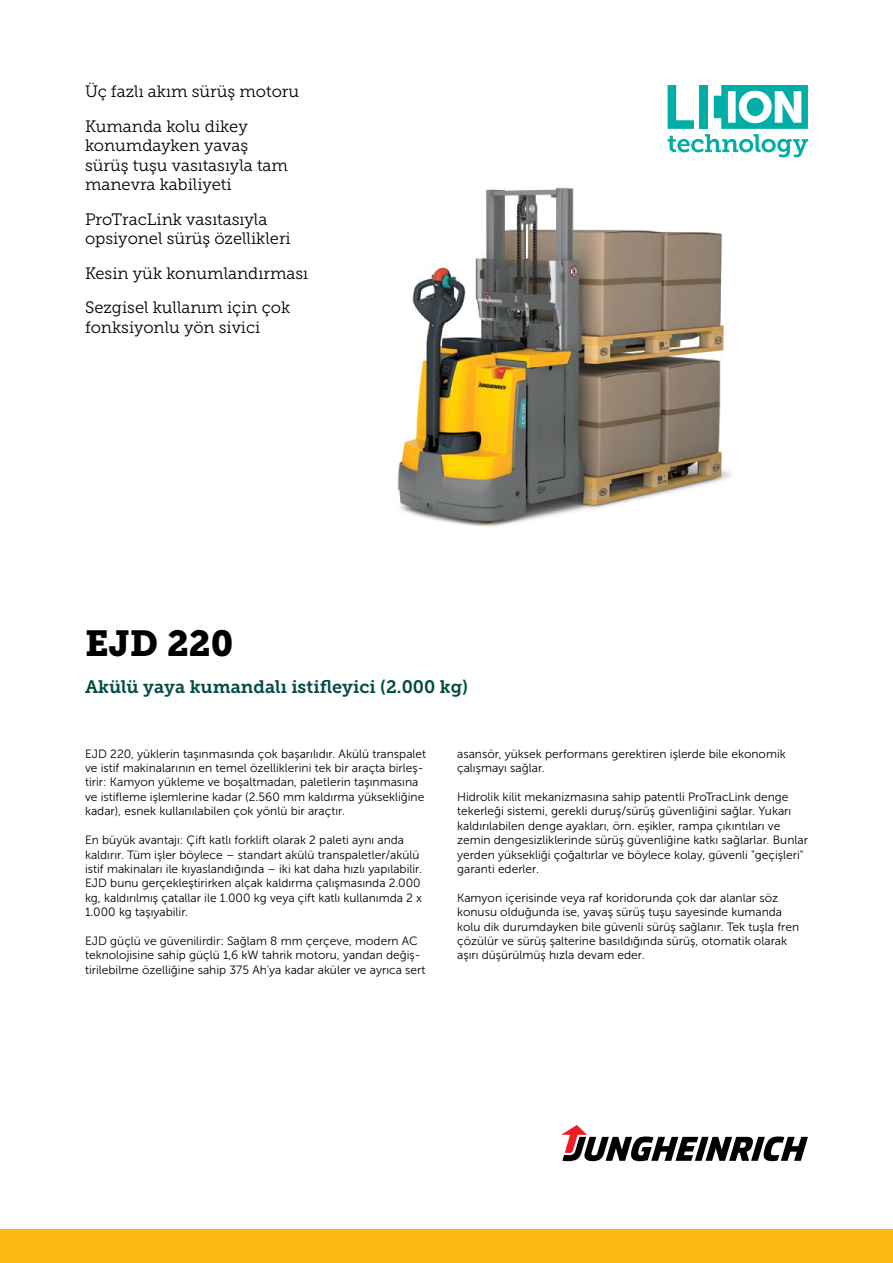
<style>
.page{position:relative;width:893px;height:1263px;background:#fff}
.page>*{position:absolute;margin:0;border:0;box-sizing:border-box;transform-origin:0 0}
.t1{font:36px "Museo JH Slab 900";color:#000}
.t2{font:18px "Museo JH Slab 700";color:#004b41}
.t3{font:16.5px/19.5px "Museo JH Slab 300";color:#000}
.t4{font:12px/14.4px "Museo JH Sans 300";color:#000}
</style>
<div class="page">
<div style="left:0;top:1229px;width:893px;height:34px;background:#fdb913"></div>
<svg style="left:561px;top:1125px;width:247px;height:36px"></svg>
<img style="left:397px;top:85px;width:402px;height:442px">
<svg style="left:668px;top:85px;width:140px;height:72px"></svg>
<h3 class="t3" style="left:85px;top:75px;width:216px;line-height:34.3px">Üç fazlı akım sürüş motoru<br>Kumanda kolu dikey</h3>
<h3 class="t3" style="left:85px;top:136px;width:204px">konumdayken yavaş sürüş tuşu vasıtasıyla tam manevra kabiliyeti</h3>
<h3 class="t3" style="left:85px;top:209px;width:207px">ProTracLink vasıtasıyla opsiyonel sürüş özellikleri</h3>
<h3 class="t3" style="left:85px;top:256px;width:225px;line-height:34.3px">Kesin yük konumlandırması<br>Sezgisel kullanım için çok</h3>
<h3 class="t3" style="left:85px;top:317px;width:177px">fonksiyonlu yön sivici</h3>
<h1 class="t1" style="left:85px;top:623px;width:150px">EJD 220</h1>
<h2 class="t2" style="left:85px;top:677px;width:385px">Akülü yaya kumandalı istifleyici (2.000 kg)</h2>
<p class="t4" style="left:85px;top:746px;width:343px">EJD 220, yüklerin taşınmasında çok başarılıdır. Akülü transpalet ve istif makinalarının en temel özelliklerini tek bir araçta birleş&shy;tirir: Kamyon yükleme ve boşaltmadan, paletlerin taşınmasına ve istifleme işlemlerine kadar (2.560 mm kaldırma yüksekliğine kadar), esnek kullanılabilen çok yönlü bir araçtır.</p>
<p class="t4" style="left:85px;top:833px;width:339px">En büyük avantajı: Çift katlı forklift olarak 2 paleti aynı anda kaldırır. Tüm işler böylece – standart akülü transpaletler/akülü istif makinaları ile kıyaslandığında – iki kat daha hızlı yapılabilir.<br>EJD bunu gerçekleştirirken alçak kaldırma çalışmasında 2.000 kg, kaldırılmış çatallar ile 1.000 kg veya çift katlı kullanımda 2 x 1.000 kg taşıyabilir.</p>
<p class="t4" style="left:85px;top:934px;width:342px">EJD güçlü ve güvenilirdir: Sağlam 8 mm çerçeve, modern AC teknolojisine sahip güçlü 1,6 kW tahrik motoru, yandan değiş&shy;tirilebilme özelliğine sahip 375 Ah'ya kadar aküler ve ayrıca sert</p>
<p class="t4" style="left:457px;top:746px;width:330px">asansör, yüksek performans gerektiren işlerde bile ekonomik çalışmayı sağlar.</p>
<p class="t4" style="left:457px;top:790px;width:352px">Hidrolik kilit mekanizmasına sahip patentli ProTracLink denge tekerleği sistemi, gerekli duruş/sürüş güvenliğini sağlar. Yukarı kaldırılabilen denge ayakları, örn. eşikler, rampa çıkıntıları ve zemin dengesizliklerinde sürüş güvenliğine katkı sağlarlar. Bunlar yerden yüksekliği çoğaltırlar ve böylece kolay, güvenli "geçişleri" garanti ederler.</p>
<p class="t4" style="left:457px;top:890px;width:344px">Kamyon içerisinde veya raf koridorunda çok dar alanlar söz konusu olduğunda ise, yavaş sürüş tuşu sayesinde kumanda kolu dik durumdayken bile güvenli sürüş sağlanır. Tek tuşla fren çözülür ve sürüş şalterine basıldığında sürüş, otomatik olarak aşırı düşürülmüş hızla devam eder.</p>
</div>
